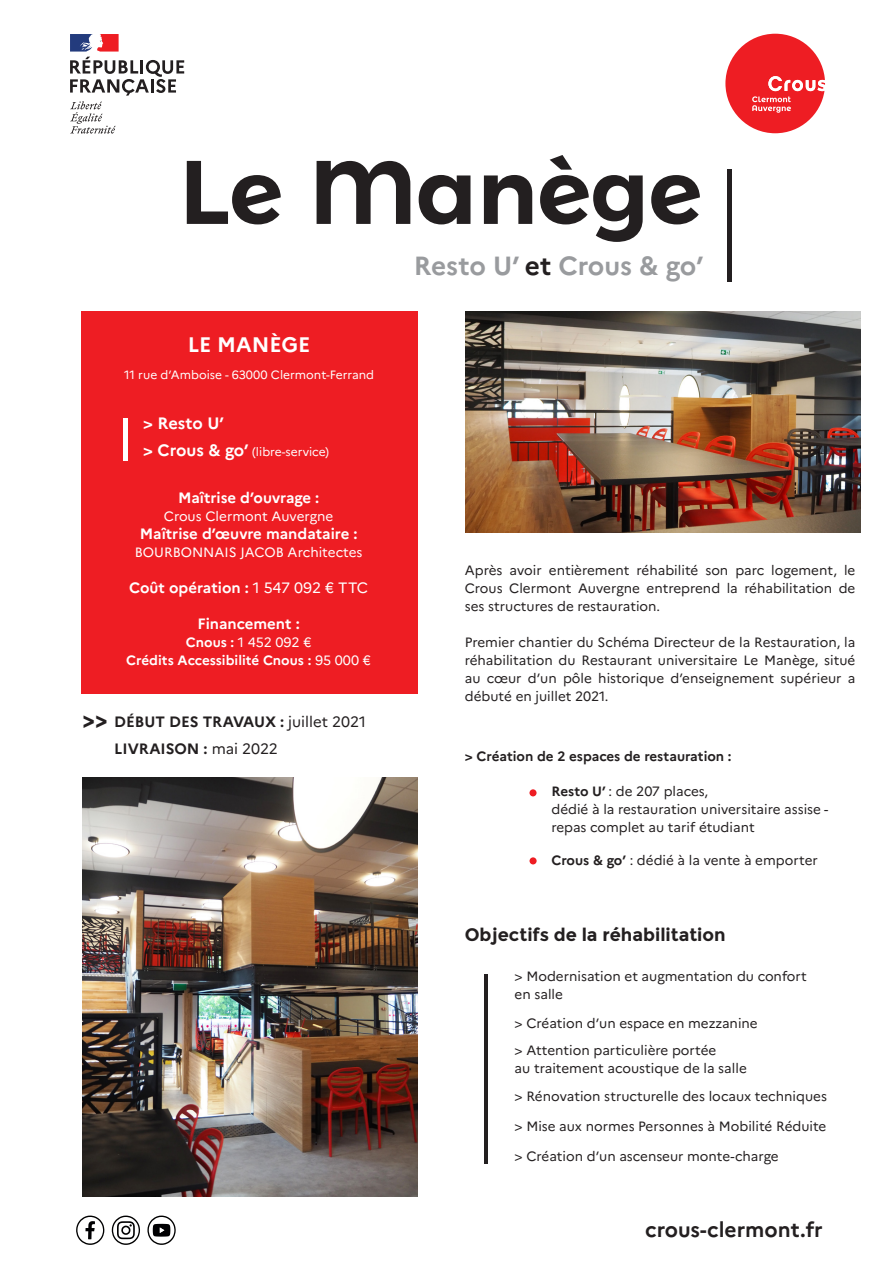
<style>
.page{position:relative;width:893px;height:1263px;background:#fff}
.page>*{position:absolute;margin:0;border:0;box-sizing:border-box;transform-origin:0 0}
.t1{font:600 90px "Montserrat Alternates";color:#231f20}
.t2{font:700 26.25px "Marianne";letter-spacing:-.005em;color:#999b9e}
.t3{font:700 21px "Marianne";color:#231f20}
.t4{font:700 21px "Marianne";color:#fff}
.t5{font:700 21px "Montserrat";color:#231f20}
.t6{font:700 18px "Montserrat";color:#231f20}
.t7{font:700 16.5px "Marianne";letter-spacing:-.005em;color:#fff}
.t8{font:700 15px "Marianne";color:#fff}
.t9{font:700 15px "Marianne";color:#231f20}
.t10{font:13.5px/18px "Marianne";color:#231f20;text-align:justify}
.t11{font:13.5px "Marianne";color:#fff}
.t12{font:700 13.5px "Marianne";color:#231f20}
.t13{font:700 13.5px "Marianne";color:#fff}
.t14{font:12px "Marianne";color:#fff}
.s1{color:#231f20}
.s2{font-weight:700;font-size:16.5px}
.s3{font-weight:400}
.s4{font-weight:700}
</style>
<div class="page">
<svg style="left:725px;top:34px;width:100px;height:99px"></svg>
<svg style="left:70px;top:34px;width:114px;height:100px"></svg>
<div style="left:727px;top:169px;width:5px;height:112px;background:#231f20"></div>
<svg style="left:112px;top:1215px;width:28px;height:30px"></svg>
<svg style="left:147px;top:1215px;width:29px;height:30px"></svg>
<svg style="left:76px;top:1215px;width:28px;height:30px"></svg>
<div style="left:81px;top:311px;width:336px;height:383px;background:#ee1d23"></div>
<div style="left:123px;top:418px;width:5px;height:42px;background:#fff"></div>
<img style="left:82px;top:777px;width:335px;height:419px">
<img style="left:466px;top:311px;width:395px;height:221px">
<hr style="left:484px;top:974px;width:4px;height:190px;background:#231f20">
<div style="left:529px;top:789px;width:8px;height:7px;background:#ee1d23;border-radius:50%"></div>
<div style="left:529px;top:857px;width:8px;height:7px;background:#ee1d23;border-radius:50%"></div>
<p class="t1" style="left:180px;top:119px;width:523px">Le Manège</p>
<p class="t2" style="left:414px;top:245px;width:291px">Resto U’ <span class="s1">et</span> Crous &amp; go’</p>
<p class="t4" style="left:188px;top:328px;width:124px">LE MANÈGE</p>
<p class="t14" style="left:124px;top:366px;width:251px">11 rue d’Amboise - 63000 Clermont-Ferrand</p>
<p class="t7" style="left:143px;top:410px;width:82px">&gt; Resto U’</p>
<p class="t14" style="left:143px;top:443px;width:188px"><span class="s2">&gt; Crous &amp; go’</span> (libre-service)</p>
<p class="t8" style="left:178px;top:486px;width:143px">Maîtrise d’ouvrage :</p>
<p class="t11" style="left:164px;top:506px;width:171px">Crous Clermont Auvergne</p>
<p class="t8" style="left:140px;top:522px;width:219px">Maîtrise d’œuvre mandataire :</p>
<p class="t11" style="left:135px;top:542px;width:229px">BOURBONNAIS JACOB Architectes</p>
<p class="t8" style="left:129px;top:576px;width:241px">Coût opération : <span class="s3">1 547 092 € TTC</span></p>
<p class="t8" style="left:198px;top:612px;width:104px">Financement :</p>
<p class="t11" style="left:186px;top:632px;width:127px"><span class="s4">Cnous :</span> 1 452 092 €</p>
<p class="t13" style="left:126px;top:650px;width:246px">Crédits Accessibilité Cnous : <span class="s3">95 000 €</span></p>
<p class="t5" style="left:82px;top:710px;width:27px">&gt;&gt;</p>
<p class="t9" style="left:114px;top:710px;width:253px">DÉBUT DES TRAVAUX : <span class="s3">juillet 2021</span></p>
<p class="t9" style="left:114px;top:737px;width:165px">LIVRAISON : <span class="s3">mai 2022</span></p>
<p class="t10" style="left:465px;top:560px;width:392px">Après avoir entièrement réhabilité son parc logement, le Crous Clermont Auvergne entreprend la réhabilitation de ses structures de restauration.</p>
<p class="t10" style="left:465px;top:632px;width:392px">Premier chantier du Schéma Directeur de la Restauration, la réhabilitation du Restaurant universitaire Le Manège, situé au cœur d’un pôle historique d’enseignement supérieur a débuté en juillet 2021.</p>
<p class="t12" style="left:465px;top:746px;width:268px">&gt; Création de 2 espaces de restauration :</p>
<p class="t10" style="left:551px;top:781px;width:158px"><span class="s4">Resto U’</span> : de 207 places,</p>
<p class="t10" style="left:551px;top:799px;width:279px">dédié à la restauration universitaire assise -</p>
<p class="t10" style="left:551px;top:817px;width:205px">repas complet au tarif étudiant</p>
<p class="t10" style="left:551px;top:850px;width:268px"><span class="s4">Crous &amp; go’</span> : dédié à la vente à emporter</p>
<p class="t6" style="left:465px;top:924px;width:262px">Objectifs de la réhabilitation</p>
<p class="t10" style="left:515px;top:966px;width:294px">&gt; Modernisation et augmentation du confort</p>
<p class="t10" style="left:515px;top:984px;width:50px">en salle</p>
<p class="t10" style="left:515px;top:1013px;width:245px">&gt; Création d’un espace en mezzanine</p>
<p class="t10" style="left:515px;top:1040px;width:203px">&gt; Attention particulière portée</p>
<p class="t10" style="left:515px;top:1058px;width:234px">au traitement acoustique de la salle</p>
<p class="t10" style="left:515px;top:1086px;width:314px">&gt; Rénovation structurelle des locaux techniques</p>
<p class="t10" style="left:515px;top:1116px;width:313px">&gt; Mise aux normes Personnes à Mobilité Réduite</p>
<p class="t10" style="left:515px;top:1146px;width:266px">&gt; Création d’un ascenseur monte-charge</p>
<p class="t3" style="left:645px;top:1213px;width:179px">crous-clermont.fr</p>
</div>
